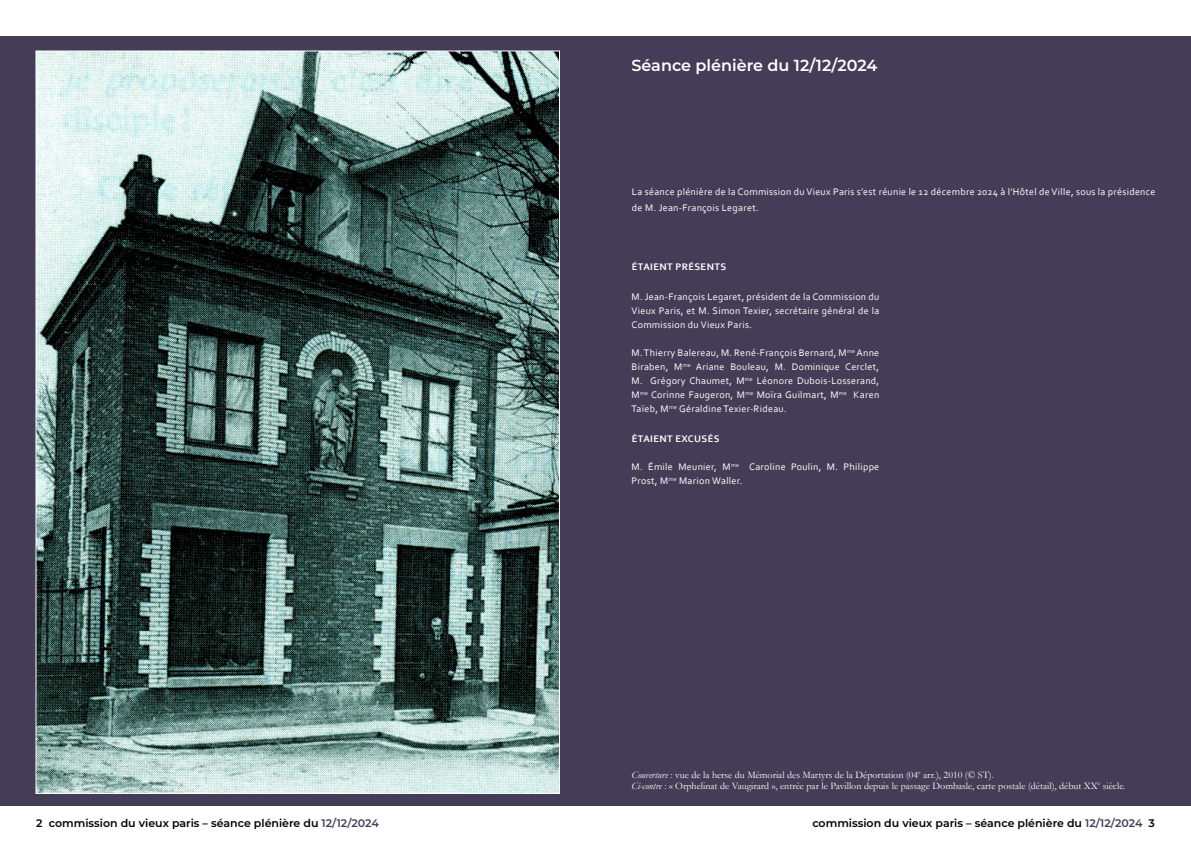
<style>
.page{position:relative;width:1191px;height:842px;background:#fff}
.page>*{position:absolute;margin:0;border:0;box-sizing:border-box;transform-origin:0 0}
.t1{font:600 16px "Montserrat";color:#fff}
.t2{font:600 11px "Montserrat";color:#000}
.t3{font:10px/14px "Corbel";letter-spacing:.03em;color:#fff}
.t4{font:10px/11px "Garamond";color:#fff}
.t5{font:700 10px "Corbel";letter-spacing:.04em;color:#fff}
.s1{font-style:italic}
.s2{color:#453d57}
</style>
<div class="page">
<div style="left:595px;top:36px;width:596px;height:770px;background:#453d57"></div>
<div style="left:0;top:36px;width:595px;height:770px;background:#453d57"></div>
<img style="left:38px;top:53px;width:520px;height:739px">
<h1 class="t1" style="left:631px;top:54px;width:247px">Séance plénière du 12/12/2024</h1>
<p class="t3" style="left:632px;top:184px;width:525px;line-height:16px">La séance plénière de la Commission du Vieux Paris s’est réunie le 12 décembre 2024 à l’Hôtel de Ville, sous la présidence de M. Jean-François Legaret.</p>
<p class="t5" style="left:631px;top:261px;width:96px">ÉTAIENT PRÉSENTS</p>
<p class="t3" style="left:631px;top:290px;width:249px;text-align:justify">M. Jean-François Legaret, président de la Commission du Vieux Paris, et M. Simon Texier, secrétaire général de la Commission du Vieux Paris.</p>
<p class="t3" style="left:631px;top:346px;width:249px;text-align:justify">M. Thierry Balereau, M. René-François Bernard, M<sup>me</sup> Anne Biraben, M<sup>me</sup> Ariane Bouleau, M. Dominique Cerclet, M. Grégory Chaumet, M<sup>me</sup> Léonore Dubois-Losserand, M<sup>me</sup> Corinne Faugeron, M<sup>me</sup> Moïra Guilmart, M<sup>me</sup> Karen Taïeb, M<sup>me</sup> Géraldine Texier-Rideau.</p>
<p class="t5" style="left:631px;top:433px;width:89px">ÉTAIENT EXCUSÉS</p>
<p class="t3" style="left:631px;top:460px;width:249px">M. Émile Meunier, M<sup>me</sup> Caroline Poulin, M. Philippe<br>Prost, M<sup>me</sup> Marion Waller.</p>
<p class="t4" style="left:631px;top:769px;width:495px"><span class="s1">Couverture</span> : vue de la herse du Mémorial des Martyrs de la Déportation (04<sup>e</sup> arr.), 2010 (© ST).<br><span class="s1">Ci-contre</span> : « Orphelinat de Vaugirard », entrée par le Pavillon depuis le passage Dombasle, carte postale (détail), début XX<sup>e</sup> siècle.</p>
<p class="t2" style="left:36px;top:815px;width:344px">2 commission du vieux paris – séance plénière du <span class="s2">12/12/2024</span></p>
<p class="t2" style="left:812px;top:815px;width:344px">commission du vieux paris – séance plénière du <span class="s2">12/12/2024</span> 3</p>
</div>
